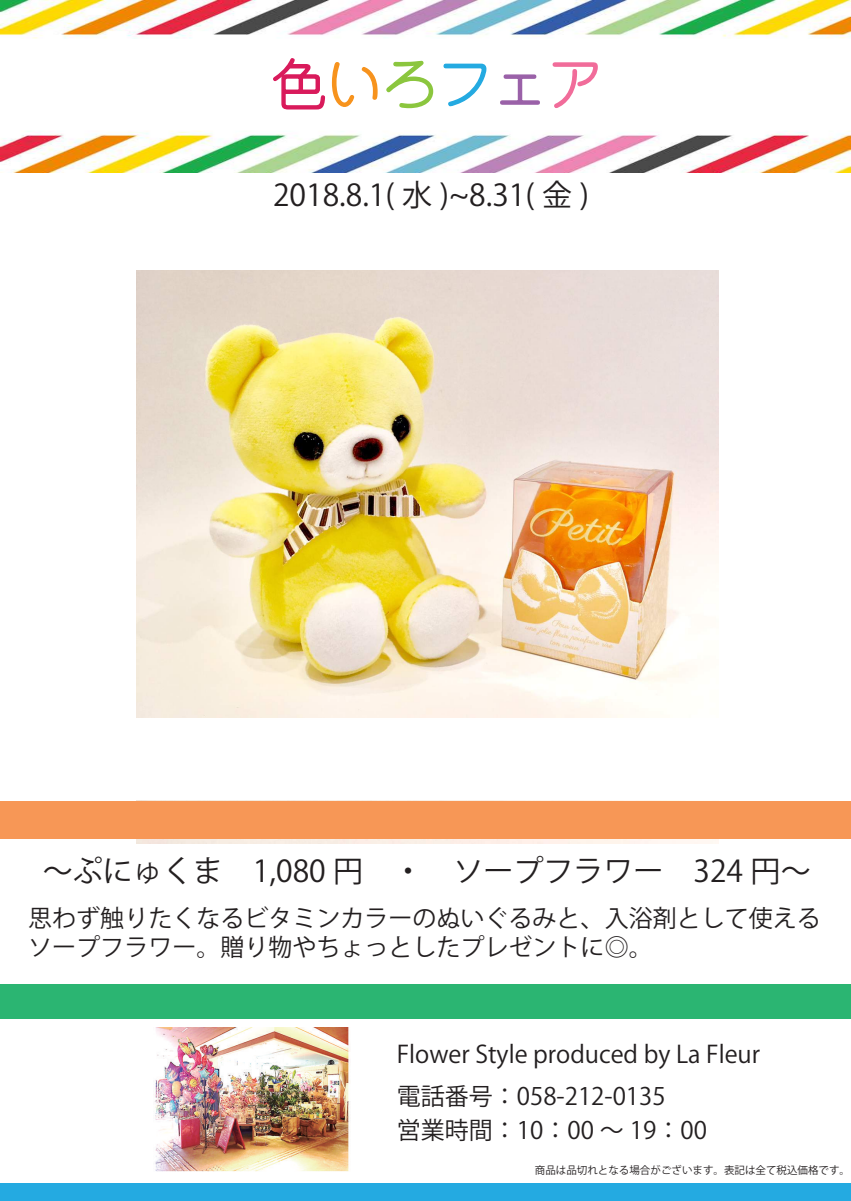
<style>
.page{position:relative;width:851px;height:1201px;background:#fff}
.page>*{position:absolute;margin:0;border:0;box-sizing:border-box;transform-origin:0 0}
.t1{font:300 55.1px "Jun 101 Pro";color:#d91a5b}
.t2{font:30px "Koz Go Pro";color:#231f20}
.t3{font:24px/42px "Koz Go Pro";color:#231f20}
.t4{font:10.5px "Koz Go Pro";color:#231f20}
.s1{color:#f7931d}
.s2{color:#8bc63e}
.s3{color:#24aae1}
.s4{color:#9a61a8}
.s5{color:#f16c9a}
</style>
<div class="page">
<img style="left:136px;top:172px;width:582px;height:671px">
<div style="left:0;top:173px;width:850px;height:44px;background:#fff"></div>
<div style="left:0;top:984px;width:850px;height:41px;background:#2bb572"></div>
<div style="left:0;top:1019px;width:850px;height:159px;background:#fff"></div>
<img style="left:0;top:0;width:850px;height:172px">
<svg style="left:272px;top:57px;width:106px;height:53px"></svg>
<svg style="left:385px;top:60px;width:49px;height:49px"></svg>
<svg style="left:442px;top:63px;width:45px;height:44px"></svg>
<svg style="left:499px;top:74px;width:41px;height:31px"></svg>
<svg style="left:551px;top:62px;width:47px;height:47px"></svg>
<div style="left:0;top:217px;width:850px;height:53px;background:#fff"></div>
<div style="left:0;top:1183px;width:850px;height:17px;background:#24aae1"></div>
<div style="left:0;top:718px;width:850px;height:82px;background:#fff"></div>
<div style="left:0;top:801px;width:850px;height:38px;background:#f79756"></div>
<img style="left:154px;top:1027px;width:195px;height:145px">
<h1 class="t1" style="left:272px;top:41px;width:332px">色<span class="s1">い</span><span class="s2">ろ</span><span class="s3">フ</span><span class="s4">ェ</span><span class="s5">ア</span></h1>
<p class="t2" style="left:273px;top:176px;width:317px">2018.8.1( 水 )~8.31( 金 )</p>
<p class="t2" style="left:43px;top:851px;width:769px">～ぷにゅくま　1,080 円　・　ソープフラワー　324 円～</p>
<p class="t3" style="left:28px;top:904px;width:794px;line-height:28.5px">思わず触りたくなるビタミンカラーのぬいぐるみと、入浴剤として使えるソープフラワー。贈り物やちょっとしたプレゼントに◎。</p>
<p class="t3" style="left:397px;top:1033px;width:364px">Flower Style produced by La Fleur電話番号：058-212-0135</p>
<p class="t3" style="left:397px;top:1109px;width:311px">営業時間：10：00 ～ 19：00</p>
<p class="t4" style="left:535px;top:1163px;width:316px">商品は品切れとなる場合がございます。表記は全て税込価格です。</p>
</div>
